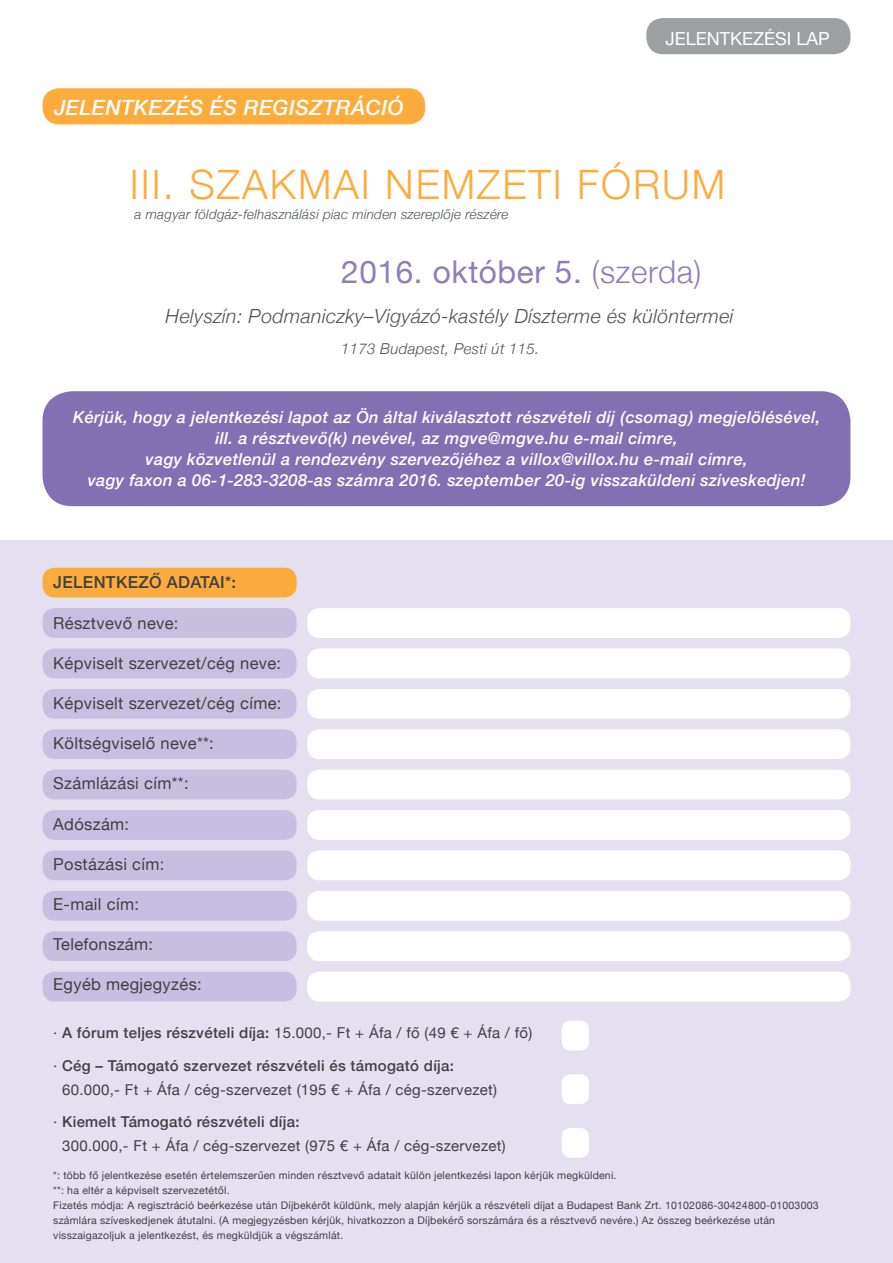
<style>
.page{position:relative;width:893px;height:1263px;background:#fff}
.page>*{position:absolute;margin:0;border:0;box-sizing:border-box;transform-origin:0 0}
.t1{font:300 40.5px "Helvetica Neue";letter-spacing:.05em;color:#fbac3d}
.t2{font:31.5px "Helvetica Neue";letter-spacing:.02em;color:#8f7eba}
.t3{font:italic 500 21px "Helvetica Neue";letter-spacing:.02em;color:#fff}
.t4{font:italic 300 19.5px "Helvetica Neue";letter-spacing:.02em;color:#4e5153}
.t5{font:18px "Helvetica Neue";color:#fff}
.t6{font:italic 500 16.5px/21px "Helvetica Neue";letter-spacing:.02em;color:#fff;text-align:center}
.t7{font:16.5px "Helvetica Neue";letter-spacing:.02em;color:#414042}
.t8{font:500 16.5px "Helvetica Neue";letter-spacing:.02em;color:#414042}
.t9{font:15px/32.5px "Helvetica Neue";letter-spacing:.02em;color:#414042}
.t10{font:500 15px/32.5px "Helvetica Neue";letter-spacing:.02em;color:#414042}
.t11{font:italic 300 15px "Helvetica Neue";letter-spacing:.02em;color:#4e5153}
.t12{font:italic 300 13.5px "Helvetica Neue";letter-spacing:.02em;color:#4e5153}
.t13{font:10.5px/15px "Helvetica Neue";letter-spacing:.02em;color:#414042}
.s1{font-weight:300}
.s2{font-weight:400}
.s3{font-weight:500}
</style>
<div class="page">
<div style="left:43px;top:88px;width:382px;height:36px;background:#fbac3d;border-radius:16px"></div>
<div style="left:0;top:540px;width:893px;height:723px;background:#e4e0f0"></div>
<div style="left:43px;top:568px;width:254px;height:29px;background:#fbac3d;border-radius:12px"></div>
<div style="left:43px;top:608px;width:254px;height:30px;background:#c7bfdf;border-radius:12px"></div>
<div style="left:307px;top:608px;width:543px;height:30px;background:#fff;border-radius:12px"></div>
<div style="left:43px;top:648px;width:254px;height:30px;background:#c7bfdf;border-radius:12px"></div>
<div style="left:307px;top:648px;width:543px;height:30px;background:#fff;border-radius:12px"></div>
<div style="left:43px;top:689px;width:254px;height:30px;background:#c7bfdf;border-radius:12px"></div>
<div style="left:307px;top:689px;width:543px;height:30px;background:#fff;border-radius:12px"></div>
<div style="left:43px;top:729px;width:254px;height:30px;background:#c7bfdf;border-radius:12px"></div>
<div style="left:307px;top:729px;width:543px;height:30px;background:#fff;border-radius:12px"></div>
<div style="left:43px;top:770px;width:254px;height:29px;background:#c7bfdf;border-radius:12px"></div>
<div style="left:307px;top:770px;width:543px;height:29px;background:#fff;border-radius:12px"></div>
<div style="left:43px;top:810px;width:254px;height:30px;background:#c7bfdf;border-radius:12px"></div>
<div style="left:307px;top:810px;width:543px;height:30px;background:#fff;border-radius:12px"></div>
<div style="left:43px;top:850px;width:254px;height:30px;background:#c7bfdf;border-radius:12px"></div>
<div style="left:307px;top:850px;width:543px;height:30px;background:#fff;border-radius:12px"></div>
<div style="left:43px;top:891px;width:254px;height:30px;background:#c7bfdf;border-radius:12px"></div>
<div style="left:307px;top:891px;width:543px;height:30px;background:#fff;border-radius:12px"></div>
<div style="left:43px;top:931px;width:254px;height:30px;background:#c7bfdf;border-radius:12px"></div>
<div style="left:43px;top:972px;width:254px;height:29px;background:#c7bfdf;border-radius:12px"></div>
<div style="left:307px;top:931px;width:543px;height:30px;background:#fff;border-radius:12px"></div>
<div style="left:307px;top:972px;width:543px;height:29px;background:#fff;border-radius:12px"></div>
<div style="left:562px;top:1021px;width:27px;height:29px;background:#fff;border-radius:9px"></div>
<div style="left:562px;top:1074px;width:27px;height:30px;background:#fff;border-radius:9px"></div>
<div style="left:562px;top:1128px;width:27px;height:30px;background:#fff;border-radius:9px"></div>
<div style="left:646px;top:18px;width:204px;height:36px;background:#9e9fa1;border-radius:16px"></div>
<div style="left:43px;top:391px;width:807px;height:115px;background:#8370b3;border-radius:30px"></div>
<h3 class="t3" style="left:54px;top:90px;width:351px">JELENTKEZÉS ÉS REGISZTRÁCIÓ</h3>
<h3 class="t5" style="left:665px;top:25px;width:166px">JELENTKEZÉSI LAP</h3>
<h1 class="t1" style="left:130px;top:152px;width:597px">III. SZAKMAI NEMZETI FÓRUM</h1>
<p class="t12" style="left:134px;top:204px;width:376px">a magyar földgáz-felhasználási piac minden szereplője részére</p>
<h2 class="t2" style="left:341px;top:249px;width:362px">2016. október 5. <span class="s1">(szerda)</span></h2>
<h3 class="t4" style="left:166px;top:301px;width:569px">Helyszín: Podmaniczky–Vigyázó-kastély Díszterme és különtermei</h3>
<h3 class="t11" style="left:341px;top:337px;width:200px">1173 Budapest, Pesti út 115.</h3>
<p class="t6" style="left:73px;top:406px;width:749px">Kérjük, hogy a jelentkezési lapot az Ön által kiválasztott részvételi díj (csomag) megjelölésével, ill. a résztvevő(k) nevével, az mgve@mgve.hu e-mail címre,<br>vagy közvetlenül a rendezvény szervezőjéhez a villox@villox.hu e-mail címre,<br>vagy faxon a 06-1-283-3208-as számra 2016. szeptember 20-ig visszaküldeni szíveskedjen!</p>
<h3 class="t8" style="left:53px;top:568px;width:184px">JELENTKEZŐ ADATAI*:</h3>
<h3 class="t7" style="left:53px;top:611px;width:127px">Résztvevő neve:</h3>
<h3 class="t7" style="left:53px;top:651px;width:229px">Képviselt szervezet/cég neve:</h3>
<h3 class="t7" style="left:53px;top:691px;width:230px">Képviselt szervezet/cég címe:</h3>
<h3 class="t7" style="left:53px;top:731px;width:162px">Költségviselő neve**:</h3>
<h3 class="t7" style="left:53px;top:771px;width:137px">Számlázási cím**:</h3>
<h3 class="t7" style="left:53px;top:812px;width:77px">Adószám:</h3>
<h3 class="t7" style="left:53px;top:852px;width:113px">Postázási cím:</h3>
<h3 class="t7" style="left:53px;top:892px;width:87px">E-mail cím:</h3>
<h3 class="t7" style="left:53px;top:932px;width:101px">Telefonszám:</h3>
<h3 class="t7" style="left:53px;top:972px;width:150px">Egyéb megjegyzés:</h3>
<h3 class="t10" style="left:53px;top:1016px;width:480px"><span class="s2">·</span> A fórum teljes részvételi díja: <span class="s2">15.000,- Ft + Áfa / fő (49 € + Áfa / fő) ·</span> Cég – Támogató szervezet részvételi és támogató díja:</h3>
<h3 class="t9" style="left:53px;top:1074px;width:445px;text-indent:9px">60.000,- Ft + Áfa / cég-szervezet (195 € + Áfa / cég-szervezet) · <span class="s3">Kiemelt Támogató részvételi díja:</span></h3>
<h3 class="t9" style="left:62px;top:1130px;width:445px">300.000,- Ft + Áfa / cég-szervezet (975 € + Áfa / cég-szervezet)</h3>
<p class="t13" style="left:53px;top:1168px;width:767px">*: több fő jelentkezése esetén értelemszerűen minden résztvevő adatait külön jelentkezési lapon kérjük megküldeni.<br>**: ha eltér a képviselt szervezetétől.<br>Fizetés módja: A regisztráció beérkezése után Díjbekérőt küldünk, mely alapján kérjük a részvételi díjat a Budapest Bank Zrt. 10102086-30424800-01003003 számlára szíveskedjenek átutalni. (A megjegyzésben kérjük, hivatkozzon a Díjbekérő sorszámára és a résztvevő nevére.) Az összeg beérkezése után visszaigazoljuk a jelentkezést, és megküldjük a végszámlát.</p>
</div>
